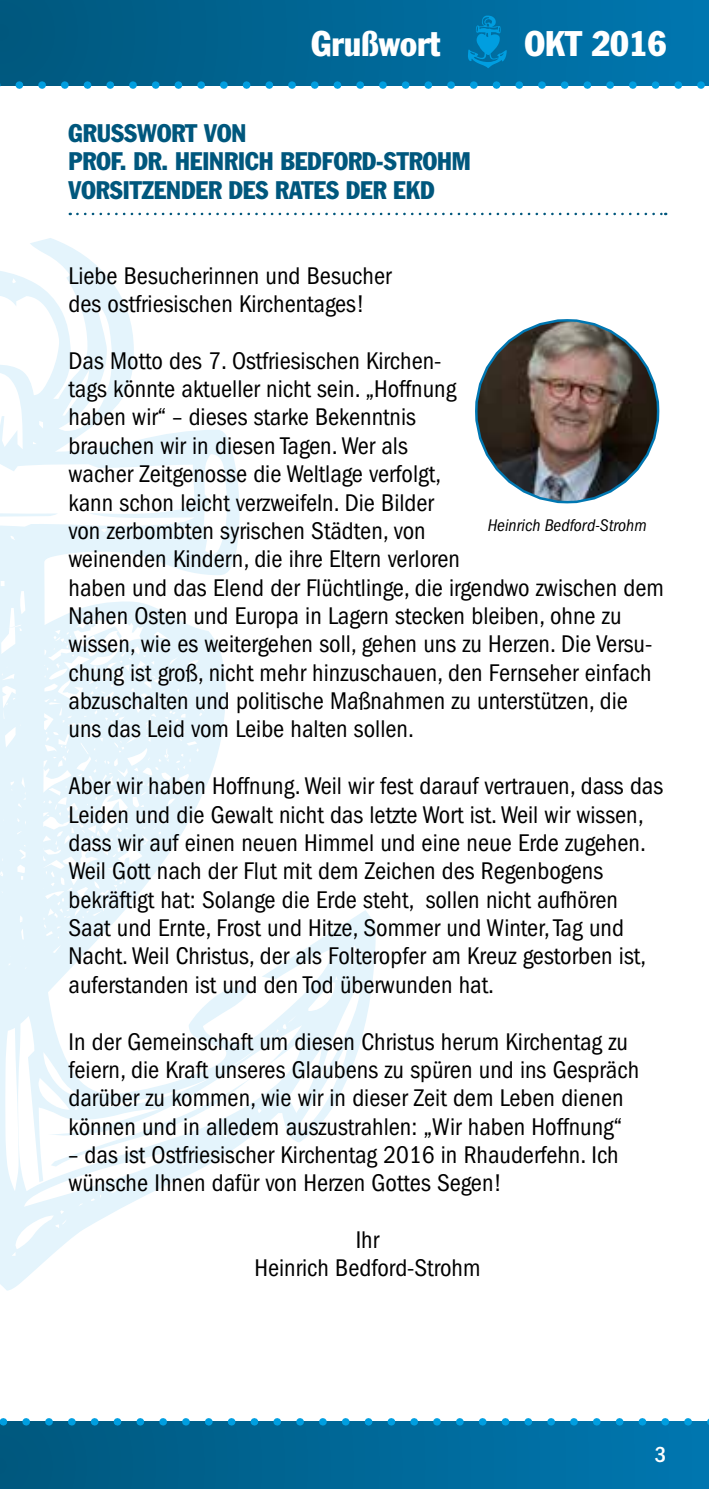
<style>
.page{position:relative;width:709px;height:1489px;background:#fff}
.page>*{position:absolute;margin:0;border:0;box-sizing:border-box;transform-origin:0 0}
.t1{font:condensed 35px "Franklin Gothic";color:#fff}
.t2{font:condensed 25px/28.2px "Franklin Gothic LT";color:#000}
.t3{font:condensed 25px/28.2px "Franklin Gothic";color:#00577d}
.t4{font:500 condensed 22.5px "Franklin Gothic LT";color:#fff}
.t5{font:italic condensed 17.5px "ITC Franklin Gothic Std";color:#000}
</style>
<div class="page">
<svg style="left:0;top:238px;width:376px;height:1052px"></svg>
<div style="left:0;top:1421px;width:709px;height:67px;background:linear-gradient(to right,#00587e,#0077b0)"></div>
<svg style="left:0;top:1418px;width:709px;height:7px"></svg>
<div style="left:0;top:0;width:709px;height:85px;background:linear-gradient(to right,#00587d,#0077b0)"></div>
<svg style="left:0;top:81px;width:709px;height:8px"></svg>
<svg style="left:468px;top:16px;width:39px;height:52px;background:#007fb8"></svg>
<svg style="left:77px;top:213px;width:589px;height:2px"></svg>
<img style="left:476px;top:320px;width:182px;height:182px;border-radius:91px">
<h1 class="t1" style="left:311px;top:22px;width:131px">GRUßWORT</h1>
<h1 class="t1" style="left:525px;top:22px;width:143px">OKT 2016</h1>
<p class="t3" style="left:69px;top:119px;width:404px">GRUSSWORT VON<br>PROF. DR. HEINRICH BEDFORD-STROH M<br>VORSITZENDER DES RATES DER EKD</p>
<p class="t2" style="left:69px;top:261px;width:324px">Liebe Besucherinnen und Besucher des ostfriesischen Kirchentages!</p>
<p class="t2" style="left:69px;top:346px;width:597px">Das Motto des 7. Ostfriesischen Kirchen-<br>tags könnte aktueller nicht sein. „Hoffnung<br>haben wir“ – dieses starke Bekenntnis<br>brauchen wir in diesen Tagen. Wer als<br>wacher Zeitgenosse die Weltlage verfolgt,<br>kann schon leicht verzweifeln. Die Bilder<br>von zerbombten syrischen Städten, von<br>weinenden Kindern, die ihre Eltern verloren<br>haben und das Elend der Flüchtlinge, die irgendwo zwischen dem Nahen Osten und Europa in Lagern stecken bleiben, ohne zu wissen, wie es weitergehen soll, gehen uns zu Herzen. Die Versu&shy;chung ist groß, nicht mehr hinzuschauen, den Fernseher einfach abzuschalten und politische Maßnahmen zu unterstützen, die uns das Leid vom Leibe halten sollen.</p>
<p class="t2" style="left:69px;top:772px;width:596px">Aber wir haben Hoffnung. Weil wir fest darauf vertrauen, dass das Leiden und die Gewalt nicht das letzte Wort ist. Weil wir wissen, dass wir auf einen neuen Himmel und eine neue Erde zugehen.<br>Weil Gott nach der Flut mit dem Zeichen des Regenbogens bekräftigt hat: Solange die Erde steht, sollen nicht aufhören Saat und Ernte, Frost und Hitze, Sommer und Winter, Tag und Nacht. Weil Christus, der als Folteropfer am Kreuz gestorben ist, auferstanden ist und den Tod überwunden hat.</p>
<p class="t2" style="left:69px;top:1027px;width:572px">In der Gemeinschaft um diesen Christus herum Kirchentag zu feiern, die Kraft unseres Glaubens zu spüren und ins Gespräch darüber zu kommen, wie wir in dieser Zeit dem Leben dienen können und in alledem auszustrahlen: „Wir haben Hoffnung“</p>
<p class="t2" style="left:69px;top:1140px;width:551px">– das ist Ostfriesischer Kirchentag 2016 in Rhauderfehn. Ich wünsche Ihnen dafür von Herzen Gottes Segen!</p>
<p class="t2" style="left:254px;top:1225px;width:227px;text-align:center">Ihr<br>Heinrich Bedford-Strohm</p>
<p class="t5" style="left:488px;top:515px;width:160px">Heinrich Bedford-Strohm</p>
<p class="t4" style="left:655px;top:1441px;width:13px">3</p>
</div>
